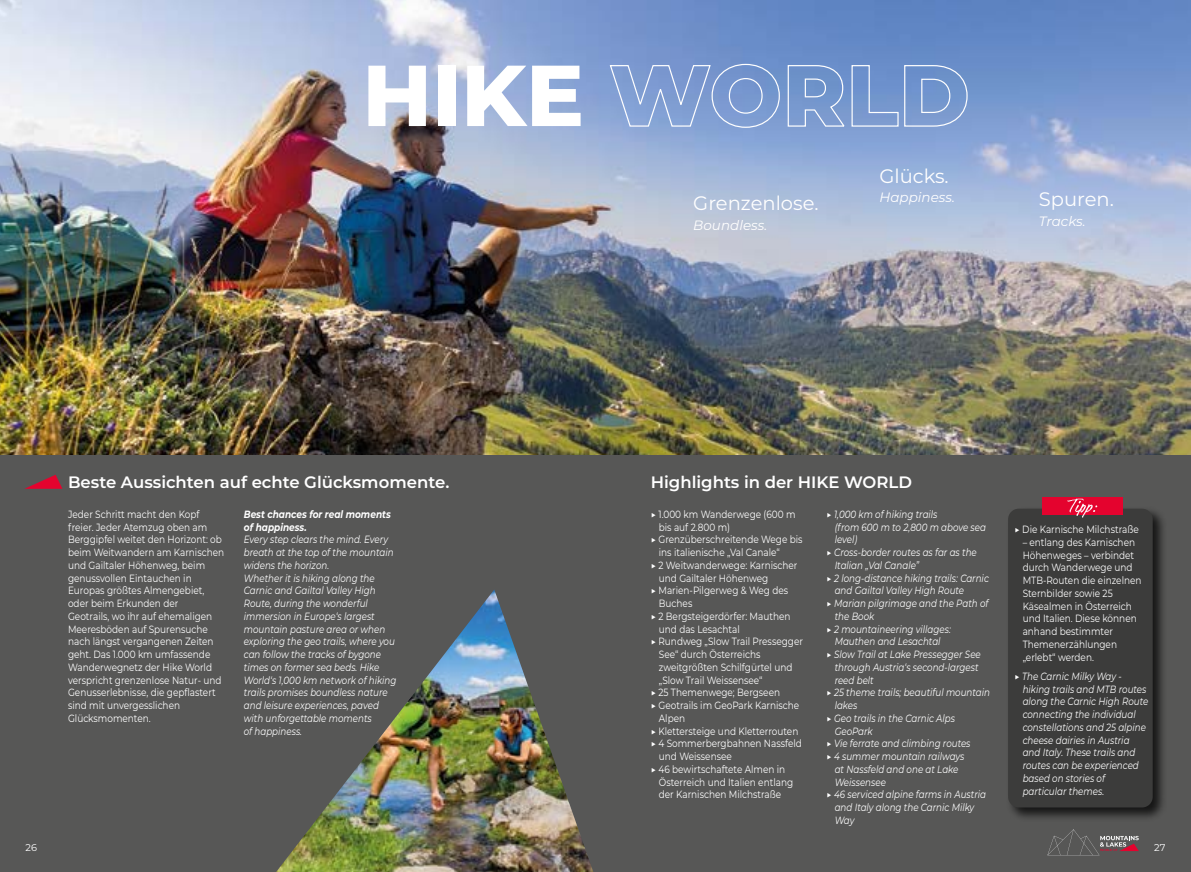
<style>
.page{position:relative;width:1191px;height:872px;background:#fff}
.page>*{position:absolute;margin:0;border:0;box-sizing:border-box;transform-origin:0 0}
.t1{font:800 86.25px "Montserrat";color:#fff}
.t2{font:19.5px "Montserrat";color:#fff}
.t3{font:600 16.5px "Montserrat";color:#fff}
.t4{font:italic 13.5px "Montserrat";color:#fff}
.t5{font:10.5px/12.8px "Montserrat";color:#fff;scale:.85 1}
.t6{font:italic 10.5px/12.8px "Montserrat";color:#fff;scale:.83 1}
.t7{font:italic 700 10.5px/12.8px "Montserrat";color:#fff;scale:.85 1}
.t8{font:9.75px "Montserrat";color:#fff}
</style>
<div class="page">
<img style="left:0;top:0;width:1191px;height:455px">
<div style="left:0;top:455px;width:1191px;height:417px;background:#575756"></div>
<svg style="left:1047px;top:829px;width:92px;height:26px"></svg>
<svg style="left:25px;top:475px;width:37px;height:14px"></svg>
<div style="left:1006px;top:507px;width:160px;height:315px;background:#000;opacity:.75"></div>
<div style="left:1008px;top:508px;width:144px;height:299px;background:#3c3c3b;border-radius:11px"></div>
<div style="left:1042px;top:497px;width:81px;height:18px;background:#e4032e"></div>
<svg style="left:1067px;top:498px;width:30px;height:20px"></svg>
<img style="left:276px;top:590px;width:317px;height:282px">
<h1 class="t1" style="left:362px;top:32px;width:609px">HIKE WORLD</h1>
<h3 class="t3" style="left:68px;top:470px;width:383px">Beste Aussichten auf echte Glücksmomente.</h3>
<h2 class="t2" style="left:693px;top:190px;width:127px">Grenzenlose.</h2>
<p class="t4" style="left:693px;top:216px;width:75px">Boundless.</p>
<h2 class="t2" style="left:879px;top:162px;width:71px">Glücks.</h2>
<p class="t4" style="left:879px;top:188px;width:77px">Happiness.</p>
<h2 class="t2" style="left:1039px;top:186px;width:77px">Spuren.</h2>
<p class="t4" style="left:1039px;top:211px;width:48px">Tracks.</p>
<h3 class="t3" style="left:651px;top:470px;width:263px">Highlights in der HIKE WORLD</h3>
<p class="t7" style="left:244px;top:507px;width:174px">Best chances for real moments of happiness.</p>
<p class="t6" style="left:244px;top:533px;width:185px">Every step clears the mind. Every breath at the top of the mountain widens the horizon.<br>Whether it is hiking along the<br>Carnic and Gailtal Valley High<br>Route, during the wonderful immersion in Europe‘s largest mountain pasture area or when exploring the geo trails, where you can follow the tracks of bygone times on former sea beds. Hike<br>World‘s 1,000 km network of hiking trails promises boundless nature and leisure experiences, paved with unforgettable moments<br>of happiness.</p>
<p class="t5" style="left:68px;top:507px;width:185px">Jeder Schritt macht den Kopf freier. Jeder Atemzug oben am<br>Berggipfel weitet den Horizont: ob beim Weitwandern am Karnischen und Gailtaler Höhenweg, beim genussvollen Eintauchen in<br>Europas größtes Almengebiet, oder beim Erkunden der<br>Geotrails, wo ihr auf ehemaligen<br>Meeresböden auf Spurensuche nach längst vergangenen Zeiten geht. Das 1.000 km umfassende<br>Wanderwegnetz der Hike World verspricht grenzenlose Natur- und<br>Genusserlebnisse, die gepflastert sind mit unvergesslichen<br>Glücksmomenten.</p>
<p class="t5" style="left:651px;top:507px;width:172px">▶ 1.000 km Wanderwege (600 m</p>
<p class="t5" style="left:659px;top:520px;width:85px">bis auf 2.800 m)</p>
<p class="t5" style="left:651px;top:533px;width:180px">▶ Grenzüberschreitende Wege bis</p>
<p class="t5" style="left:659px;top:545px;width:144px">ins italienische „Val Canale“</p>
<p class="t5" style="left:651px;top:558px;width:174px">▶ 2 Weitwanderwege: Karnischer</p>
<p class="t5" style="left:659px;top:571px;width:130px">und Gailtaler Höhenweg</p>
<p class="t5" style="left:651px;top:584px;width:163px">▶ Marien-Pilgerweg &amp; Weg des</p>
<p class="t5" style="left:659px;top:596px;width:41px">Buches</p>
<p class="t5" style="left:651px;top:609px;width:166px">▶ 2 Bergsteigerdörfer: Mauthen</p>
<p class="t5" style="left:659px;top:622px;width:97px">und das Lesachtal</p>
<p class="t5" style="left:651px;top:635px;width:181px">▶ Rundweg „Slow Trail Pressegger</p>
<p class="t5" style="left:659px;top:647px;width:121px">See“ durch Österreichs</p>
<p class="t5" style="left:659px;top:660px;width:159px">zweitgrößten Schilfgürtel und</p>
<p class="t5" style="left:659px;top:673px;width:124px">„Slow Trail Weissensee“</p>
<p class="t5" style="left:651px;top:686px;width:154px">▶ 25 Themenwege; Bergseen</p>
<p class="t5" style="left:651px;top:698px;width:176px">▶ Geotrails im GeoPark Karnische</p>
<p class="t5" style="left:659px;top:711px;width:32px">Alpen</p>
<p class="t5" style="left:651px;top:724px;width:175px">▶ Klettersteige und Kletterrouten</p>
<p class="t5" style="left:651px;top:737px;width:179px">▶ 4 Sommerbergbahnen Nassfeld</p>
<p class="t5" style="left:659px;top:749px;width:87px">und Weissensee</p>
<p class="t5" style="left:651px;top:762px;width:160px">▶ 46 bewirtschaftete Almen in</p>
<p class="t5" style="left:659px;top:775px;width:160px">Österreich und Italien entlang</p>
<p class="t5" style="left:659px;top:788px;width:145px">der Karnischen Milchstraße</p>
<p class="t6" style="left:826px;top:507px;width:135px">▶ 1,000 km of hiking trails</p>
<p class="t6" style="left:834px;top:520px;width:184px">(from 600 m to 2,800 m above sea</p>
<p class="t6" style="left:834px;top:533px;width:29px">level)</p>
<p class="t6" style="left:826px;top:545px;width:183px">▶ Cross-border routes as far as the</p>
<p class="t6" style="left:834px;top:558px;width:103px">Italian „Val Canale”</p>
<p class="t6" style="left:826px;top:571px;width:197px">▶ 2 long-distance hiking trails: Carnic</p>
<p class="t6" style="left:834px;top:584px;width:158px">and Gailtal Valley High Route</p>
<p class="t6" style="left:826px;top:596px;width:197px">▶ Marian pilgrimage and the Path of</p>
<p class="t6" style="left:834px;top:609px;width:49px">the Book</p>
<p class="t6" style="left:826px;top:622px;width:151px">▶ 2 mountaineering villages:</p>
<p class="t6" style="left:834px;top:635px;width:129px">Mauthen and Lesachtal</p>
<p class="t6" style="left:826px;top:647px;width:187px">▶ Slow Trail at Lake Pressegger See</p>
<p class="t6" style="left:834px;top:660px;width:175px">through Austria‘s second-largest</p>
<p class="t6" style="left:834px;top:673px;width:49px">reed belt</p>
<p class="t6" style="left:826px;top:686px;width:198px">▶ 25 theme trails; beautiful mountain</p>
<p class="t6" style="left:834px;top:698px;width:29px">lakes</p>
<p class="t6" style="left:826px;top:711px;width:156px">▶ Geo trails in the Carnic Alps</p>
<p class="t6" style="left:834px;top:724px;width:47px">GeoPark</p>
<p class="t6" style="left:826px;top:737px;width:175px">▶ Vie ferrate and climbing routes</p>
<p class="t6" style="left:826px;top:749px;width:168px">▶ 4 summer mountain railways</p>
<p class="t6" style="left:834px;top:762px;width:151px">at Nassfeld and one at Lake</p>
<p class="t6" style="left:834px;top:775px;width:63px">Weissensee</p>
<p class="t6" style="left:826px;top:788px;width:194px">▶ 46 serviced alpine farms in Austria</p>
<p class="t6" style="left:834px;top:800px;width:170px">and Italy along the Carnic Milky</p>
<p class="t6" style="left:834px;top:813px;width:25px">Way</p>
<p class="t5" style="left:1014px;top:523px;width:148px">▶ Die Karnische Milchstraße</p>
<p class="t5" style="left:1022px;top:535px;width:141px">– entlang des Karnischen<br>Höhenweges – verbindet durch Wanderwege und<br>MTB-Routen die einzelnen<br>Sternbilder sowie 25<br>Käsealmen in Österreich und Italien. Diese können anhand bestimmter<br>Themenerzählungen „erlebt“ werden.</p>
<p class="t6" style="left:1022px;top:669px;width:153px;text-indent:-8px">▶ The Carnic Milky Way - hiking trails and MTB routes along the Carnic High Route connecting the individual constellations and 25 alpine cheese dairies in Austria and Italy. These trails and routes can be experienced based on stories of particular themes.</p>
<p class="t8" style="left:26px;top:841px;width:13px">26</p>
<p class="t8" style="left:1154px;top:841px;width:13px">27</p>
</div>
